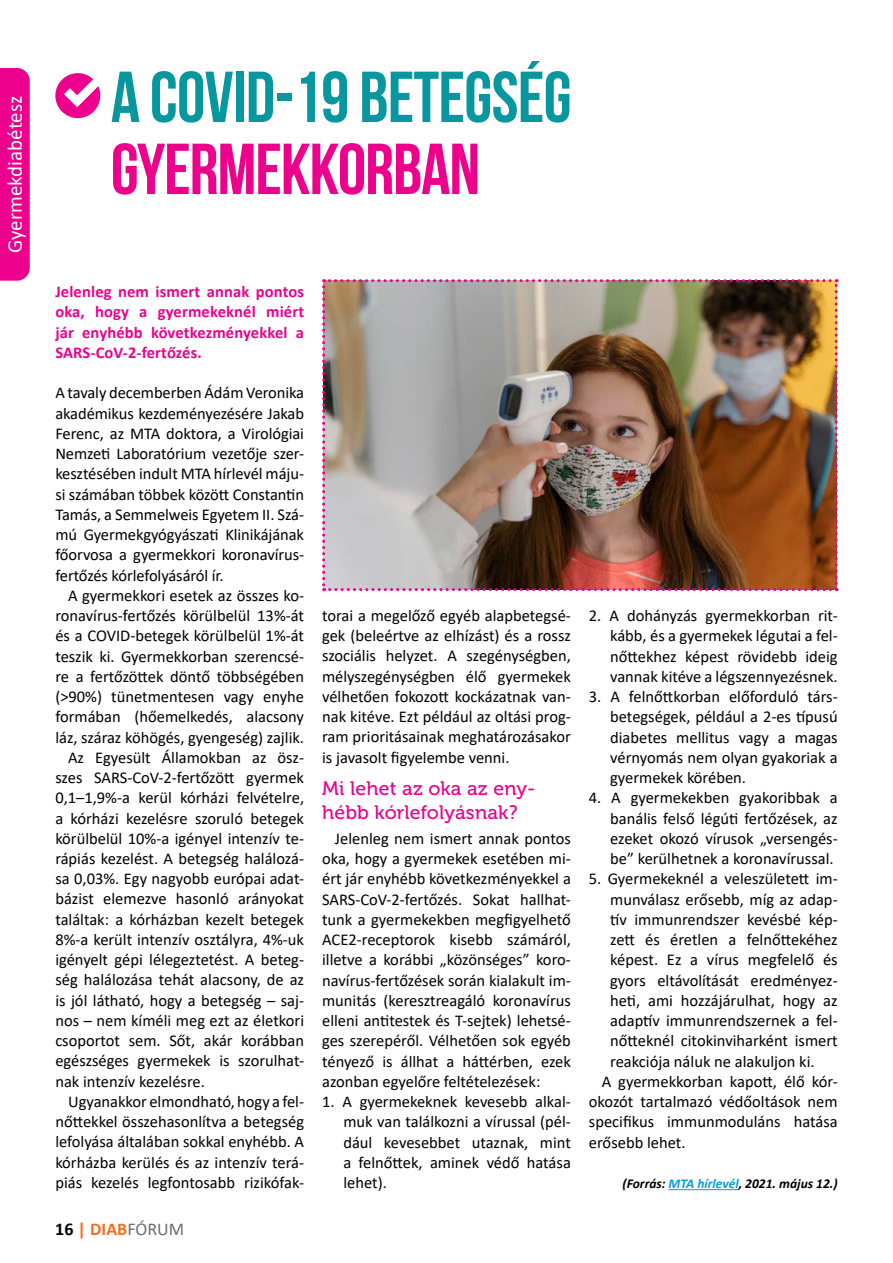
<style>
.page{position:relative;width:893px;height:1263px;background:#fff}
.page>*{position:absolute;margin:0;border:0;box-sizing:border-box;transform-origin:0 0}
.t1{font:700 72px "Bebas Neue";letter-spacing:-.01em;color:#09979f}
.t2{font:700 72px "Bebas Neue";letter-spacing:-.015em;color:#ec008c}
.t3{font:21px "Calibri";color:#fff}
.t4{font:19.5px/24px "Museo 500";letter-spacing:.01em;color:#ec008c}
.t5{font:700 18px "Calibri";color:#f36f21}
.t6{font:16.5px/20.2px "Calibri";color:#000;text-align:justify}
.t7{font:700 16.5px/20.2px "Calibri";letter-spacing:.01em;color:#ec008c;text-align:justify}
.t8{font:italic 700 13.5px "Calibri";color:#000}
.s1{color:#000}
.s2{font-weight:400;color:#6d6e71}
.s3{color:#009edb}
</style>
<div class="page">
<svg style="left:55px;top:73px;width:45px;height:45px"></svg>
<hr style="left:669px;top:1189px;width:70px;height:1px;background:#009edb">
<img style="left:322px;top:279px;width:516px;height:312px">
<div style="left:0;top:68px;width:30px;height:213px;background:#ec008c"></div>
<p class="t3" style="left:0;top:253px;width:159px;rotate:-90deg">Gyermekdiabétesz</p>
<h1 class="t1" style="left:111px;top:58px;width:462px">A COVID-19 BETEGSÉG</h1>
<h1 class="t2" style="left:111px;top:130px;width:371px">GYERMEKKORBAN</h1>
<p class="t7" style="left:55px;top:281px;width:250px">Jelenleg nem ismert annak pontos oka, hogy a gyermekeknél miért jár enyhébb következményekkel a SARS-CoV-2-fertőzés.</p>
<p class="t6" style="left:55px;top:382px;width:250px">A tavaly decemberben Ádám Veronika akadémikus kezdeményezésére Jakab Ferenc, az MTA doktora, a Virológiai Nemzeti Laboratórium vezetője szer&shy;kesztésében indult MTA hírlevél máju&shy;si számában többek között Constantin Tamás, a Semmelweis Egyetem II. Szá&shy;mú Gyermekgyógyászati Klinikájának főorvosa a gyermekkori koronavírus&shy;fertőzés kórlefolyásáról ír.</p>
<p class="t6" style="left:68px;top:585px;width:238px">A gyermekkori esetek az összes ko-</p>
<p class="t6" style="left:55px;top:605px;width:250px">ronavírus-fertőzés körülbelül 13%-át</p>
<p class="t6" style="left:55px;top:625px;width:250px">és a COVID-betegek körülbelül 1%-át</p>
<p class="t6" style="left:55px;top:645px;width:250px">teszik ki. Gyermekkorban szerencsé-</p>
<p class="t6" style="left:55px;top:666px;width:250px">re a fertőzöttek döntő többségében</p>
<p class="t6" style="left:55px;top:686px;width:250px">(&gt;90%) tünetmentesen vagy enyhe</p>
<p class="t6" style="left:55px;top:706px;width:250px">formában (hőemelkedés, alacsony</p>
<p class="t6" style="left:55px;top:726px;width:250px">láz, száraz köhögés, gyengeség) zajlik.</p>
<p class="t6" style="left:68px;top:747px;width:238px">Az Egyesült Államokban az ös -</p>
<p class="t6" style="left:55px;top:767px;width:250px">szes SARS-CoV-2-fertőzött gyermek</p>
<p class="t6" style="left:55px;top:787px;width:250px">0,1–1,9%-a kerül kórházi felvételre,</p>
<p class="t6" style="left:55px;top:807px;width:250px">a kórházi kezelésre szoruló betegek</p>
<p class="t6" style="left:55px;top:828px;width:250px">körülbelül 10%-a igényel intenzív te-</p>
<p class="t6" style="left:55px;top:848px;width:250px">rápiás kezelést. A betegség halálozá-</p>
<p class="t6" style="left:55px;top:868px;width:250px">sa 0,03%. Egy nagyobb európai adat-</p>
<p class="t6" style="left:55px;top:888px;width:250px">bázist elemezve hasonló arányokat</p>
<p class="t6" style="left:55px;top:909px;width:250px">találtak: a kórházban kezelt betegek</p>
<p class="t6" style="left:55px;top:929px;width:250px">8%-a került intenzív osztályra, 4%-uk</p>
<p class="t6" style="left:55px;top:949px;width:250px">igényelt gépi lélegeztetést. A beteg-</p>
<p class="t6" style="left:55px;top:969px;width:250px">ség halálozása tehát alacsony, de az</p>
<p class="t6" style="left:55px;top:990px;width:250px">is jól látható, hogy a betegség – saj-</p>
<p class="t6" style="left:55px;top:1010px;width:250px">nos – nem kíméli meg ezt az életkori</p>
<p class="t6" style="left:55px;top:1030px;width:250px">csoportot sem. Sőt, akár korábban</p>
<p class="t6" style="left:55px;top:1050px;width:250px">egészséges gyermekek is szorulhat-</p>
<p class="t6" style="left:55px;top:1071px;width:151px">nak intenzív kezelésre.</p>
<p class="t6" style="left:68px;top:1091px;width:238px">Ugyanakkor elmondható, hogy a fel-</p>
<p class="t6" style="left:55px;top:1111px;width:250px">nőttekkel összehasonlítva a betegség</p>
<p class="t6" style="left:55px;top:1131px;width:250px">lefolyása általában sokkal enyhébb. A</p>
<p class="t6" style="left:55px;top:1152px;width:250px">kórházba kerülés és az intenzív terá-</p>
<p class="t6" style="left:55px;top:1172px;width:250px">piás kezelés legfontosabb rizikófak-</p>
<p class="t5" style="left:55px;top:1216px;width:130px"><span class="s1">16</span> | DIAB<span class="s2">FÓRUM</span></p>
<p class="t6" style="left:322px;top:605px;width:250px">torai a megelőző egyéb alapbetegsé&shy;gek (beleértve az elhízást) és a rossz szociális helyzet. A szegénységben, mélyszegénységben élő gyermekek vélhetően fokozott kockázatnak van&shy;nak kitéve. Ezt például az oltási prog&shy;ram prioritásainak meghatározásakor is javasolt figyelembe venni.</p>
<p class="t4" style="left:322px;top:777px;width:215px">Mi lehet az oka az eny&shy;hébb kórlefolyásnak?</p>
<p class="t6" style="left:322px;top:828px;width:250px;text-indent:13px">Jelenleg nem ismert annak pontos oka, hogy a gyermekek esetében mi&shy;ért jár enyhébb következményekkel a SARS-CoV-2-fertőzés. Sokat hallhat&shy;tunk a gyermekekben megfigyelhető ACE2-receptorok kisebb számáról, illetve a korábbi „közönséges” koro&shy;navírus-fertőzések során kialakult im&shy;munitás (keresztreagáló koronavírus elleni antitestek és T-sejtek) lehetsé&shy;ges szerepéről. Vélhetően sok egyéb tényező is állhat a háttérben, ezek azonban egyelőre feltételezések:</p>
<p class="t6" style="left:343px;top:1091px;width:229px;text-indent:-21px">1. A gyermekeknek kevesebb alkal&shy;muk van találkozni a vírussal (pél&shy;dául kevesebbet utaznak, mint a felnőttek, aminek védő hatása lehet).</p>
<p class="t6" style="left:610px;top:605px;width:229px;text-indent:-21px">2. A dohányzás gyermekkorban rit&shy;kább, és a gyermekek légutai a fel&shy;nőttekhez képest rövidebb ideig vannak kitéve a légszennyezésnek.</p>
<p class="t6" style="left:610px;top:686px;width:229px;text-indent:-21px">3. A felnőttkorban előforduló társ&shy;betegségek, például a 2-es típusú diabetes mellitus vagy a magas vérnyomás nem olyan gyakoriak a gyermekek körében.</p>
<p class="t6" style="left:610px;top:787px;width:229px;text-indent:-21px">4. A gyermekekben gyakoribbak a banális felső légúti fertőzések, az ezeket okozó vírusok „versengés&shy;be” kerülhetnek a koronavírussal.</p>
<p class="t6" style="left:589px;top:868px;width:250px">5. Gyermekeknél a veleszületett im-</p>
<p class="t6" style="left:610px;top:888px;width:229px">munválasz erősebb, míg az adap-</p>
<p class="t6" style="left:610px;top:909px;width:229px">tív immunrendszer kevésbé kép-</p>
<p class="t6" style="left:610px;top:929px;width:229px">zett és éretlen a felnőttekéhez</p>
<p class="t6" style="left:610px;top:949px;width:229px">képest. Ez a vírus megfelelő és</p>
<p class="t6" style="left:610px;top:969px;width:229px">gyors eltávolítását eredményez-</p>
<p class="t6" style="left:610px;top:990px;width:229px">heti, ami hozzájárulhat, hogy az</p>
<p class="t6" style="left:610px;top:1010px;width:229px">adaptív immunrendszernek a fel-</p>
<p class="t6" style="left:610px;top:1030px;width:229px">nőtteknél citokinviharként ismert</p>
<p class="t6" style="left:610px;top:1050px;width:206px">reakciója náluk ne alakuljon ki.</p>
<p class="t6" style="left:602px;top:1071px;width:238px">A gyermekkorban kapott, élő kór-</p>
<p class="t6" style="left:589px;top:1091px;width:250px">okozót tartalmazó védőoltások nem</p>
<p class="t6" style="left:589px;top:1111px;width:250px">specifikus immunmoduláns hatása</p>
<p class="t6" style="left:589px;top:1131px;width:98px">erősebb lehet.</p>
<p class="t8" style="left:623px;top:1174px;width:217px">(Forrás: <span class="s3">MTA hírlevél</span>, 2021. május 12.)</p>
</div>
